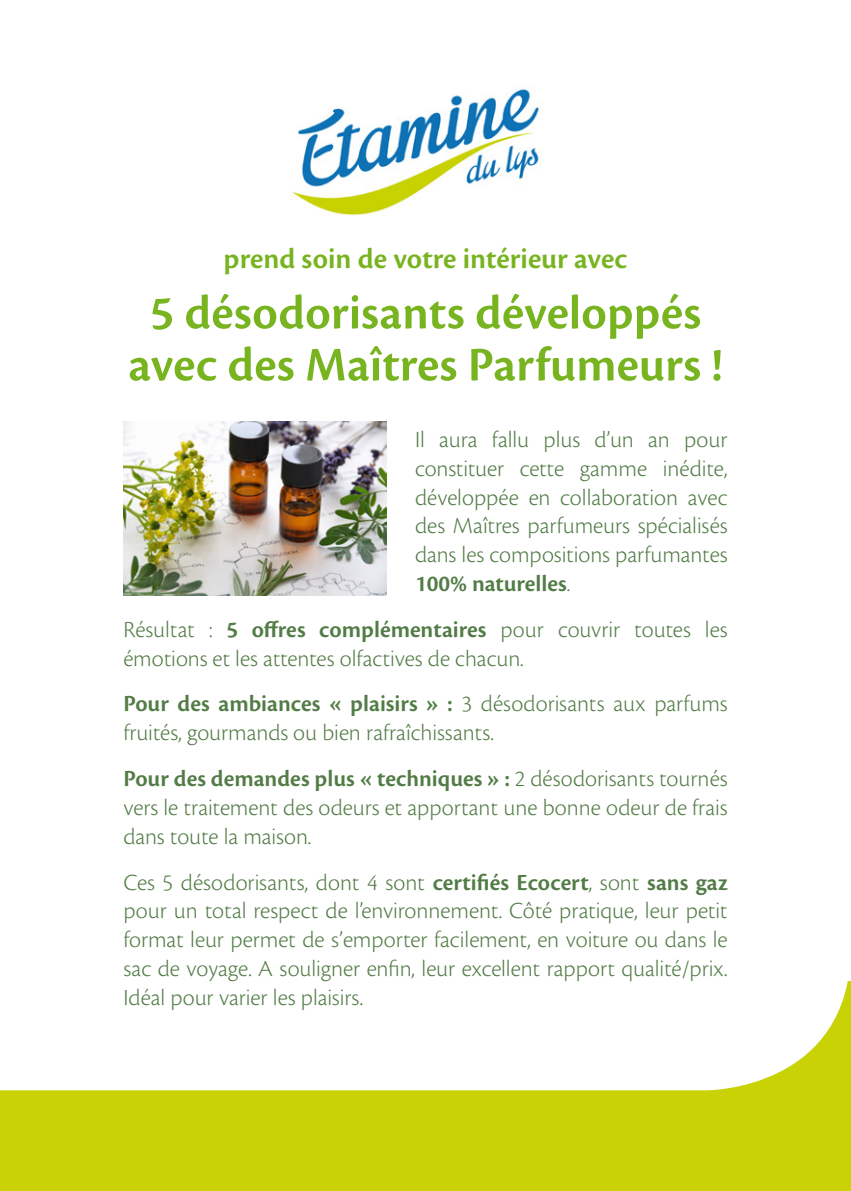
<style>
.page{position:relative;width:851px;height:1191px;background:#fff}
.page>*{position:absolute;margin:0;border:0;box-sizing:border-box;transform-origin:0 0}
.t1{font:600 50px "Cronos Pro";letter-spacing:.005em;color:#77b41f}
.t2{font:600 30px "Cronos Pro";color:#77b41f}
.t3{font:300 24px/28.8px "Cronos Pro";color:#527c46;text-align:justify}
.s1{font-weight:600}
</style>
<div class="page">
<div style="left:0;top:981px;width:850px;height:210px;background:#c8d204"></div>
<div style="left:0;top:981px;width:848px;height:109px;background:#fff"></div>
<img style="left:290px;top:86px;width:250px;height:130px">
<img style="left:123px;top:421px;width:263px;height:174px">
<p class="t2" style="left:223px;top:242px;width:405px">prend soin de votre intérieur avec</p>
<p class="t1" style="left:150px;top:284px;width:553px">5 désodorisants développés</p>
<p class="t1" style="left:128px;top:336px;width:595px">avec des Maîtres Parfumeurs !</p>
<p class="t3" style="left:415px;top:425px;width:314px">Il aura fallu plus d’un an pour constituer cette gamme inédite, développée en collaboration avec des Maîtres parfumeurs spécialisés dans les compositions parfumantes <span class="s1">100% naturelles</span>.</p>
<p class="t3" style="left:123px;top:615px;width:605px">Résultat : <span class="s1">5 offres complémentaires</span> pour couvrir toutes les émotions et les attentes olfactives de chacun.</p>
<p class="t3" style="left:123px;top:689px;width:605px"><span class="s1">Pour des ambiances « plaisirs » :</span> 3 désodorisants aux parfums fruités, gourmands ou bien rafraîchissants.</p>
<p class="t3" style="left:123px;top:764px;width:605px"><span class="s1">Pour des demandes plus « techniques » :</span> 2 désodorisants tournés vers le traitement des odeurs et apportant une bonne odeur de frais dans toute la maison.</p>
<p class="t3" style="left:123px;top:867px;width:605px">Ces 5 désodorisants, dont 4 sont <span class="s1">certifiés Ecocert</span>, sont <span class="s1">sans gaz </span>pour un total respect de l’environnement. Côté pratique, leur petit format leur permet de s’emporter facilement, en voiture ou dans le sac de voyage. A souligner enfin, leur excellent rapport qualité/prix.<br>Idéal pour varier les plaisirs.</p>
</div>
